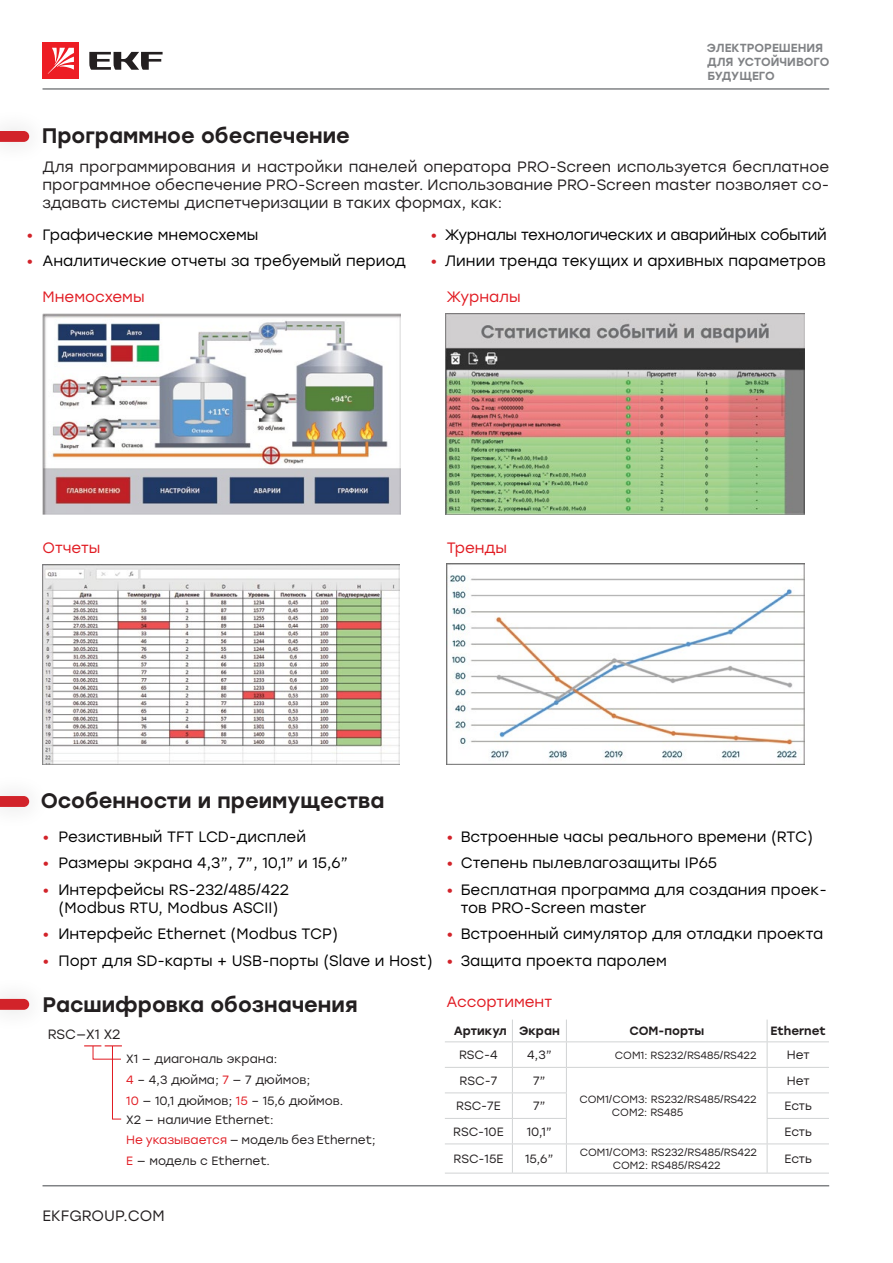
<style>
.page{position:relative;width:893px;height:1263px;background:#fff}
.page>*{position:absolute;margin:0;border:0;box-sizing:border-box;transform-origin:0 0}
.Текст{font:500 21px "Stolzl";color:#231f20}
.Текст-2{font:15px/18px "Stolzl";color:#000}
.Текст-3{font:15px/18px "Stolzl";color:#231f20;text-align:justify}
.Текст-4{font:15px/26.5px "Stolzl";letter-spacing:-.02em;color:#000}
.Текст-5{font:15px "Stolzl";color:#e11b22}
.Текст-6{font:15px "Stolzl";color:#d2232a}
.Body{font:13.5px "Stolzl";color:#231f20}
.Body-2{font:12px "Stolzl";color:#231f20}
.t1{font:500 12px "Stolzl";color:#231f20}
.t2{font:500 11.7px/14.1px "Stolzl";color:#808285}
.t3{font:10.5px "Stolzl";color:#231f20}
.s1{color:#e11b22}
</style>
<div class="page">
<svg style="left:89px;top:52px;width:74px;height:18px"></svg>
<div style="left:43px;top:43px;width:36px;height:36px;background:#ed1d24"></div>
<svg style="left:48px;top:48px;width:26px;height:26px"></svg>
<hr style="left:43px;top:88px;width:786px;height:2px;background:#808285">
<hr style="left:43px;top:1185px;width:786px;height:1px;background:#808285">
<svg style="left:0;top:131px;width:29px;height:11px"></svg>
<img style="left:43px;top:564px;width:356px;height:201px">
<img style="left:447px;top:563px;width:358px;height:202px">
<img style="left:445px;top:313px;width:360px;height:202px">
<img style="left:43px;top:313px;width:358px;height:202px">
<svg style="left:0;top:796px;width:29px;height:11px"></svg>
<svg style="left:0;top:999px;width:29px;height:11px"></svg>
<svg style="left:84px;top:1045px;width:38px;height:74px"></svg>
<hr style="left:445px;top:1041px;width:67px;height:1px;background:#d1d3d4">
<hr style="left:512px;top:1041px;width:54px;height:1px;background:#d1d3d4">
<hr style="left:445px;top:1143px;width:67px;height:1px;background:#d1d3d4">
<hr style="left:512px;top:1143px;width:54px;height:1px;background:#d1d3d4">
<hr style="left:566px;top:1041px;width:201px;height:1px;background:#d1d3d4">
<hr style="left:566px;top:1067px;width:201px;height:1px;background:#d1d3d4">
<hr style="left:566px;top:1143px;width:201px;height:1px;background:#d1d3d4">
<hr style="left:566px;top:1173px;width:201px;height:1px;background:#d1d3d4">
<hr style="left:767px;top:1041px;width:62px;height:1px;background:#d1d3d4">
<hr style="left:767px;top:1067px;width:62px;height:1px;background:#d1d3d4">
<hr style="left:767px;top:1143px;width:62px;height:1px;background:#d1d3d4">
<hr style="left:767px;top:1173px;width:62px;height:1px;background:#d1d3d4">
<hr style="left:445px;top:1067px;width:67px;height:1px;background:#d1d3d4">
<hr style="left:512px;top:1067px;width:54px;height:1px;background:#d1d3d4">
<hr style="left:445px;top:1092px;width:67px;height:1px;background:#d1d3d4">
<hr style="left:512px;top:1092px;width:55px;height:1px;background:#d1d3d4">
<hr style="left:445px;top:1173px;width:67px;height:1px;background:#d1d3d4">
<hr style="left:512px;top:1173px;width:54px;height:1px;background:#d1d3d4">
<hr style="left:767px;top:1092px;width:62px;height:1px;background:#d1d3d4">
<hr style="left:445px;top:1118px;width:67px;height:1px;background:#d1d3d4">
<hr style="left:512px;top:1118px;width:55px;height:1px;background:#d1d3d4">
<svg style="left:512px;top:1019px;width:1px;height:154px"></svg>
<svg style="left:566px;top:1019px;width:1px;height:154px"></svg>
<hr style="left:767px;top:1118px;width:62px;height:1px;background:#d1d3d4">
<svg style="left:767px;top:1019px;width:1px;height:154px"></svg>
<p class="t2" style="left:707px;top:40px;width:124px">ЭЛЕКТРОРЕШЕНИЯ<br>ДЛЯ УСТОЙЧИВОГО<br>БУДУЩЕГО</p>
<p class="Текст-6" style="left:27px;top:224px;width:8px">•</p>
<p class="Текст-6" style="left:27px;top:250px;width:8px">•</p>
<p class="Текст" style="left:42px;top:121px;width:310px">Программное обеспечение</p>
<p class="Текст-3" style="left:43px;top:157px;width:788px">Для программирования и настройки панелей оператора PRO-Screen используется бесплатное программное обеспечение PRO-Screen master. Использование PRO-Screen master позволяет со&shy;здавать системы диспетчеризации в таких формах, как:</p>
<p class="Текст-2" style="left:43px;top:225px;width:217px">Графические мнемосхемы</p>
<p class="Текст-2" style="left:43px;top:251px;width:365px">Аналитические отчеты за требуемый период</p>
<p class="Текст-5" style="left:43px;top:287px;width:104px">Мнемосхемы</p>
<p class="Текст-6" style="left:431px;top:224px;width:8px">•</p>
<p class="Текст-6" style="left:431px;top:250px;width:8px">•</p>
<p class="Текст-4" style="left:445px;top:220px;width:383px">Журналы технологических и аварийных событий<br>Линии тренда текущих и архивных параметров</p>
<p class="Текст-5" style="left:446px;top:287px;width:76px">Журналы</p>
<p class="Текст-5" style="left:43px;top:538px;width:59px">Отчеты</p>
<p class="Текст-5" style="left:447px;top:538px;width:62px">Тренды</p>
<p class="Текст" style="left:41px;top:786px;width:345px">Особенности и преимущества</p>
<p class="Текст-6" style="left:43px;top:826px;width:8px">•</p>
<p class="Текст-6" style="left:43px;top:853px;width:8px">•</p>
<p class="Текст-6" style="left:43px;top:879px;width:8px">•</p>
<p class="Текст-6" style="left:43px;top:924px;width:8px">•</p>
<p class="Текст-6" style="left:43px;top:950px;width:8px">•</p>
<p class="Текст-2" style="left:58px;top:827px;width:249px">Резистивный TFT LCD-дисплей</p>
<p class="Текст-2" style="left:58px;top:853px;width:291px">Размеры экрана 4,3”, 7”, 10,1” и 15,6”</p>
<p class="Текст-2" style="left:58px;top:880px;width:232px">Интерфейсы RS-232/485/422 (Modbus RTU, Modbus ASCII)</p>
<p class="Текст-2" style="left:58px;top:924px;width:281px">Интерфейс Ethernet (Modbus TCP)</p>
<p class="Текст-2" style="left:58px;top:951px;width:376px">Порт для SD-карты + USB-порты (Slave и Host)</p>
<p class="Текст" style="left:43px;top:990px;width:317px">Расшифровка обозначения</p>
<p class="Body" style="left:48px;top:1025px;width:74px">RSC—X1 X2</p>
<p class="Body-2" style="left:126px;top:1051px;width:153px">X1 — диагональ экрана:</p>
<p class="Body-2" style="left:126px;top:1071px;width:185px"><span class="s1">4</span> – 4,3 дюйма; <span class="s1">7</span> — 7 дюймов;</p>
<p class="Body-2" style="left:126px;top:1092px;width:218px"><span class="s1">10</span> — 10,1 дюймов; <span class="s1">15</span> – 15,6 дюймов.</p>
<p class="Body-2" style="left:126px;top:1111px;width:149px">X2 — наличие Ethernet:</p>
<p class="Body-2" style="left:126px;top:1132px;width:251px"><span class="s1">Не указывается</span> — модель без Ethernet;</p>
<p class="Body-2" style="left:126px;top:1152px;width:145px"><span class="s1">E</span> — модель с Ethernet.</p>
<p class="Текст-6" style="left:446px;top:826px;width:8px">•</p>
<p class="Текст-6" style="left:446px;top:853px;width:8px">•</p>
<p class="Текст-6" style="left:446px;top:879px;width:8px">•</p>
<p class="Текст-6" style="left:446px;top:924px;width:8px">•</p>
<p class="Текст-6" style="left:446px;top:950px;width:8px">•</p>
<p class="Текст-2" style="left:461px;top:827px;width:354px">Встроенные часы реального времени (RTC)</p>
<p class="Текст-2" style="left:461px;top:853px;width:258px">Степень пылевлагозащиты IP65</p>
<p class="Текст-2" style="left:461px;top:880px;width:368px">Бесплатная программа для создания проек&shy;тов PRO-Screen master</p>
<p class="Текст-2" style="left:461px;top:924px;width:364px">Встроенный симулятор для отладки проекта</p>
<p class="Текст-2" style="left:461px;top:951px;width:208px">Защита проекта паролем</p>
<p class="Текст-5" style="left:446px;top:992px;width:107px">Ассортимент</p>
<p class="t1" style="left:454px;top:1022px;width:55px">Артикул</p>
<p class="t1" style="left:519px;top:1022px;width:42px">Экран</p>
<p class="t1" style="left:629px;top:1022px;width:76px">COM-порты</p>
<p class="t1" style="left:770px;top:1022px;width:57px">Ethernet</p>
<p class="Body-2" style="left:459px;top:1047px;width:40px">RSC-4</p>
<p class="Body-2" style="left:527px;top:1047px;width:26px">4,3”</p>
<p class="t3" style="left:615px;top:1048px;width:143px">COM1: RS232/RS485/RS422</p>
<p class="Body-2" style="left:787px;top:1047px;width:24px">Нет</p>
<p class="Body-2" style="left:460px;top:1072px;width:39px">RSC-7</p>
<p class="Body-2" style="left:533px;top:1072px;width:14px">7”</p>
<p class="t3" style="left:579px;top:1092px;width:179px">COM1/СOM3: RS232/RS485/RS422</p>
<p class="t3" style="left:612px;top:1105px;width:73px">COM2: RS485</p>
<p class="Body-2" style="left:787px;top:1072px;width:24px">Нет</p>
<p class="Body-2" style="left:456px;top:1098px;width:46px">RSC-7E</p>
<p class="Body-2" style="left:533px;top:1098px;width:14px">7”</p>
<p class="Body-2" style="left:784px;top:1098px;width:29px">Есть</p>
<p class="Body-2" style="left:453px;top:1123px;width:52px">RSC-10E</p>
<p class="Body-2" style="left:527px;top:1123px;width:27px">10,1”</p>
<p class="Body-2" style="left:784px;top:1123px;width:29px">Есть</p>
<p class="Body-2" style="left:454px;top:1150px;width:51px">RSC-15E</p>
<p class="Body-2" style="left:525px;top:1150px;width:30px">15,6”</p>
<p class="t3" style="left:580px;top:1145px;width:179px">COM1/COM3: RS232/RS485/RS422</p>
<p class="t3" style="left:613px;top:1158px;width:109px">COM2: RS485/RS422</p>
<p class="Body-2" style="left:784px;top:1150px;width:29px">Есть</p>
<p class="Текст-3" style="left:43px;top:1206px;width:124px">EKFGROUP.COM</p>
</div>
